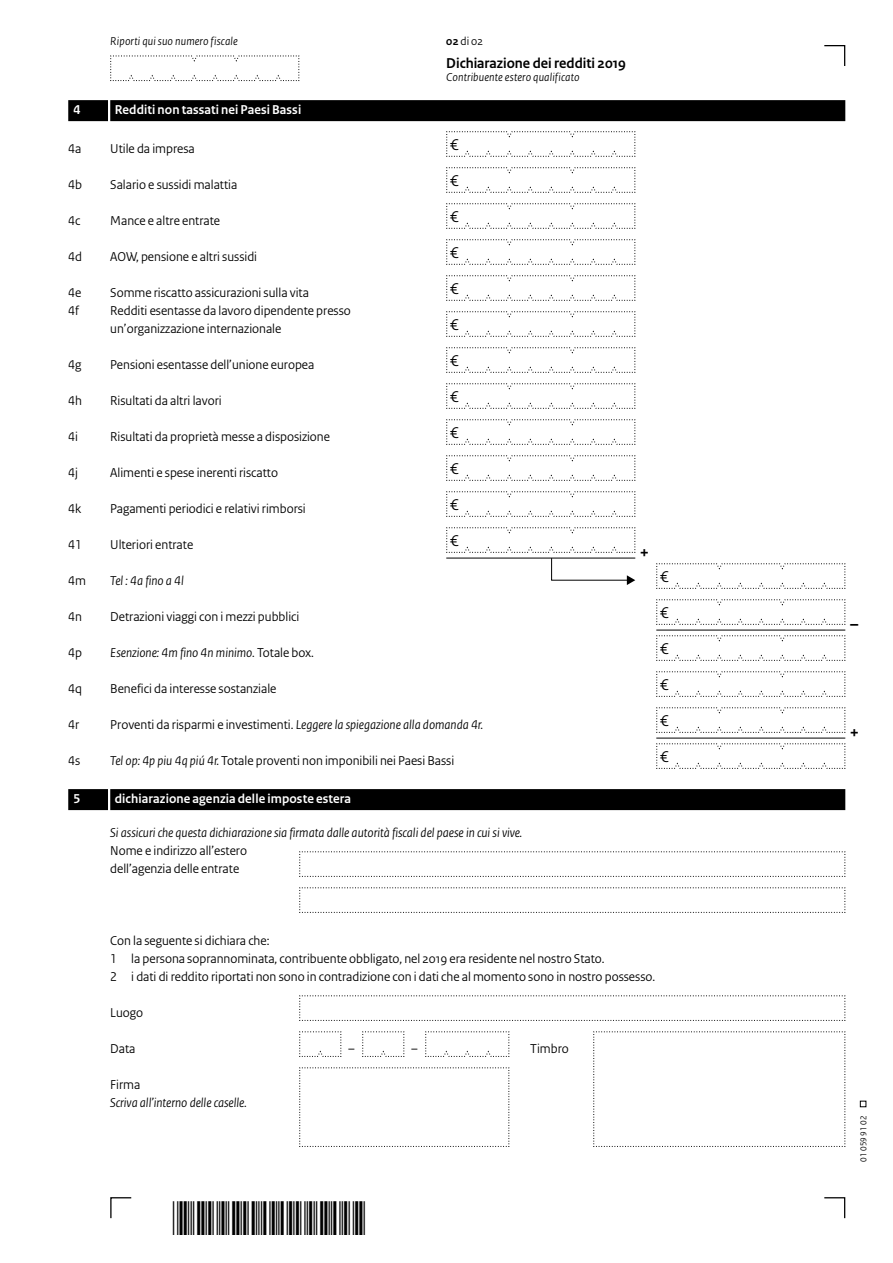
<style>
.page{position:relative;width:893px;height:1263px;background:#fff}
.page>*{position:absolute;margin:0;border:0;box-sizing:border-box;transform-origin:0 0}
.t1{font:700 18px "Rijksoverheid Sans Heading";color:#000}
.Veld{font:16.5px "Rijksoverheid Sans Heading";color:#000}
.Onderwerp{font:700 15px "Rijksoverheid Sans Heading";color:#000}
.Vraag_Nummer{font:13.5px "Rijksoverheid Sans Heading";color:#000}
.Vraag_12{font:13.5px "Rijksoverheid Sans Heading";color:#000}
.Vraag{font:italic 13.5px/18px "Rijksoverheid Sans Heading";color:#000}
.Vraag_Nummer-2{font:italic 13.5px "Rijksoverheid Sans Heading";color:#000}
.Vraag_Nummer_12{font:13.5px/18px "Rijksoverheid Sans Heading";color:#000}
.Vraag-2{font:13.5px "Rijksoverheid Sans Heading";color:#000}
.KOP_B_Nummer{font:700 13.5px "Rijksoverheid Sans Heading";letter-spacing:.01em;color:#fff}
.KOP_D_Nummer{font:700 13.5px "Rijksoverheid Sans Heading";letter-spacing:.01em;color:#fff}
.Paginanummer{font:italic 12px "Rijksoverheid Sans Heading";letter-spacing:.015em;color:#000}
.Paginanummer-2{font:12px "Rijksoverheid Sans Heading";color:#000}
.t2{font:9px "Rijksoverheid Sans Heading";color:#000}
.s1{font-weight:700}
.s2{font-style:normal}
.s3{font-style:italic}
</style>
<div class="page">
<svg style="left:824px;top:1197px;width:22px;height:22px"></svg>
<svg style="left:110px;top:1197px;width:22px;height:22px"></svg>
<svg style="left:860px;top:1101px;width:6px;height:6px"></svg>
<svg style="left:824px;top:45px;width:22px;height:21px"></svg>
<div style="left:110px;top:100px;width:735px;height:21px;background:#000"></div>
<div style="left:68px;top:100px;width:40px;height:21px;background:#000"></div>
<div style="left:110px;top:789px;width:735px;height:21px;background:#000"></div>
<div style="left:68px;top:789px;width:40px;height:21px;background:#000"></div>
<svg style="left:446px;top:131px;width:190px;height:26px"></svg>
<svg style="left:446px;top:167px;width:190px;height:26px"></svg>
<svg style="left:446px;top:203px;width:190px;height:26px"></svg>
<svg style="left:446px;top:239px;width:190px;height:26px"></svg>
<svg style="left:446px;top:275px;width:190px;height:26px"></svg>
<svg style="left:446px;top:311px;width:190px;height:26px"></svg>
<svg style="left:446px;top:347px;width:190px;height:26px"></svg>
<svg style="left:446px;top:383px;width:190px;height:26px"></svg>
<svg style="left:446px;top:419px;width:190px;height:26px"></svg>
<svg style="left:446px;top:455px;width:190px;height:26px"></svg>
<svg style="left:446px;top:491px;width:190px;height:26px"></svg>
<svg style="left:446px;top:527px;width:190px;height:58px"></svg>
<svg style="left:656px;top:563px;width:190px;height:26px"></svg>
<svg style="left:656px;top:599px;width:190px;height:26px"></svg>
<hr style="left:656px;top:630px;width:189px;height:1px;background:#000">
<svg style="left:656px;top:635px;width:190px;height:26px"></svg>
<svg style="left:656px;top:671px;width:190px;height:26px"></svg>
<svg style="left:656px;top:707px;width:190px;height:26px"></svg>
<hr style="left:656px;top:738px;width:189px;height:1px;background:#000">
<svg style="left:656px;top:743px;width:190px;height:26px"></svg>
<svg style="left:299px;top:851px;width:547px;height:26px"></svg>
<svg style="left:299px;top:887px;width:547px;height:26px"></svg>
<svg style="left:299px;top:995px;width:547px;height:26px"></svg>
<svg style="left:299px;top:1031px;width:43px;height:26px"></svg>
<svg style="left:362px;top:1031px;width:43px;height:26px"></svg>
<svg style="left:425px;top:1031px;width:85px;height:26px"></svg>
<svg style="left:299px;top:1067px;width:211px;height:80px"></svg>
<svg style="left:593px;top:1031px;width:253px;height:116px"></svg>
<svg style="left:110px;top:55px;width:190px;height:26px"></svg>
<p class="Paginanummer" style="left:110px;top:34px;width:129px">Riporti qui suo numero fiscale</p>
<p class="Paginanummer-2" style="left:446px;top:34px;width:38px"><span class="s1">02</span> di 02</p>
<p class="Onderwerp" style="left:446px;top:54px;width:181px">Dichiarazione dei redditi 2019</p>
<p class="Paginanummer" style="left:446px;top:70px;width:135px">Contribuente estero qualificato</p>
<p class="KOP_D_Nummer" style="left:74px;top:102px;width:8px">4</p>
<p class="KOP_D_Nummer" style="left:115px;top:102px;width:188px">Redditi non tassati nei Paesi Bassi</p>
<p class="Vraag_Nummer" style="left:68px;top:141px;width:15px">4a</p>
<p class="Vraag_Nummer" style="left:110px;top:141px;width:86px">Utile da impresa</p>
<p class="Vraag_Nummer" style="left:68px;top:177px;width:15px">4b</p>
<p class="Vraag_Nummer" style="left:110px;top:177px;width:129px">Salario e sussidi malattia</p>
<p class="Vraag_Nummer" style="left:68px;top:213px;width:14px">4c</p>
<p class="Vraag_Nummer" style="left:110px;top:213px;width:111px">Mance e altre entrate</p>
<p class="Vraag_Nummer" style="left:68px;top:249px;width:15px">4d</p>
<p class="Vraag_Nummer" style="left:110px;top:249px;width:148px">AOW, pensione e altri sussidi</p>
<p class="Vraag_Nummer" style="left:68px;top:285px;width:15px">4e</p>
<p class="Vraag_Nummer" style="left:110px;top:285px;width:200px">Somme riscatto assicurazioni sulla vita</p>
<p class="Vraag_Nummer_12" style="left:68px;top:302px;width:12px">4f</p>
<p class="Vraag_Nummer_12" style="left:110px;top:302px;width:242px">Redditi esentasse da lavoro dipendente presso un’organizzazione internazionale</p>
<p class="Vraag_Nummer" style="left:68px;top:357px;width:15px">4g</p>
<p class="Vraag_Nummer" style="left:110px;top:357px;width:206px">Pensioni esentasse dell’unione europea</p>
<p class="Vraag_Nummer" style="left:68px;top:393px;width:15px">4h</p>
<p class="Vraag_Nummer" style="left:110px;top:393px;width:113px">Risultati da altri lavori</p>
<p class="Vraag_Nummer" style="left:68px;top:429px;width:11px">4i</p>
<p class="Vraag_Nummer" style="left:110px;top:429px;width:221px">Risultati da proprietà messe a disposizione</p>
<p class="Vraag_Nummer" style="left:68px;top:465px;width:11px">4j</p>
<p class="Vraag_Nummer" style="left:110px;top:465px;width:169px">Alimenti e spese inerenti riscatto</p>
<p class="Vraag_Nummer" style="left:68px;top:501px;width:14px">4k</p>
<p class="Vraag_Nummer" style="left:110px;top:501px;width:197px">Pagamenti periodici e relativi rimborsi</p>
<p class="Vraag_Nummer" style="left:68px;top:537px;width:15px">41</p>
<p class="Vraag_Nummer" style="left:110px;top:537px;width:84px">Ulteriori entrate</p>
<p class="Vraag_Nummer" style="left:68px;top:573px;width:19px">4m</p>
<p class="Vraag_Nummer-2" style="left:110px;top:573px;width:75px">Tel : 4a fino a 4l</p>
<p class="Vraag_Nummer" style="left:68px;top:609px;width:15px">4n</p>
<p class="Vraag_Nummer" style="left:110px;top:609px;width:191px">Detrazioni viaggi con i mezzi pubblici</p>
<p class="Vraag_Nummer" style="left:68px;top:645px;width:15px">4p</p>
<p class="Vraag_Nummer-2" style="left:110px;top:645px;width:205px">Esenzione: 4m fino 4n minimo. <span class="s2">Totale box.</span></p>
<p class="Vraag_Nummer" style="left:68px;top:681px;width:15px">4q</p>
<p class="Vraag_Nummer" style="left:110px;top:681px;width:168px">Benefici da interesse sostanziale</p>
<p class="Vraag_Nummer" style="left:68px;top:717px;width:13px">4r</p>
<p class="Vraag_Nummer-2" style="left:110px;top:717px;width:374px"><span class="s2">Proventi da risparmi e investimenti.</span> Leggere la spiegazione alla domanda 4r.</p>
<p class="Vraag_Nummer" style="left:68px;top:753px;width:14px">4s</p>
<p class="Vraag_Nummer" style="left:110px;top:753px;width:346px"><span class="s3">Tel op: 4p piu 4q piú 4r.</span> Totale proventi non imponibili nei Paesi Bassi</p>
<p class="KOP_B_Nummer" style="left:74px;top:791px;width:8px">5</p>
<p class="KOP_B_Nummer" style="left:115px;top:791px;width:238px">dichiarazione agenzia delle imposte estera</p>
<p class="Vraag" style="left:110px;top:824px;width:413px">Si assicuri che questa dichiarazione sia firmata dalle autorità fiscali del paese in cui si vive.<br><span class="s2">Nome e indirizzo all’estero<br>dell’agenzia delle entrate</span></p>
<p class="Veld" style="left:450px;top:135px;width:10px">€</p>
<p class="Veld" style="left:450px;top:171px;width:10px">€</p>
<p class="Veld" style="left:450px;top:207px;width:10px">€</p>
<p class="Veld" style="left:450px;top:243px;width:10px">€</p>
<p class="Veld" style="left:450px;top:279px;width:10px">€</p>
<p class="Veld" style="left:450px;top:315px;width:10px">€</p>
<p class="Veld" style="left:450px;top:351px;width:10px">€</p>
<p class="Veld" style="left:450px;top:387px;width:10px">€</p>
<p class="Veld" style="left:450px;top:423px;width:10px">€</p>
<p class="Veld" style="left:450px;top:459px;width:10px">€</p>
<p class="Veld" style="left:450px;top:495px;width:10px">€</p>
<p class="Veld" style="left:450px;top:531px;width:10px">€</p>
<p class="t1" style="left:640px;top:542px;width:11px">+</p>
<p class="Veld" style="left:660px;top:567px;width:10px">€</p>
<p class="Veld" style="left:660px;top:603px;width:10px">€</p>
<p class="Veld" style="left:660px;top:639px;width:10px">€</p>
<p class="Veld" style="left:660px;top:675px;width:10px">€</p>
<p class="Veld" style="left:660px;top:711px;width:10px">€</p>
<p class="Veld" style="left:660px;top:747px;width:10px">€</p>
<p class="Vraag-2" style="left:110px;top:933px;width:161px">Con la seguente si dichiara che:</p>
<p class="Vraag_12" style="left:110px;top:951px;width:496px">1 la persona soprannominata, contribuente obbligato, nel 2019 era residente nel nostro Stato.</p>
<p class="Vraag_12" style="left:110px;top:969px;width:546px">2 i dati di reddito riportati non sono in contradizione con i dati che al momento sono in nostro possesso.</p>
<p class="Vraag-2" style="left:110px;top:1005px;width:34px">Luogo</p>
<p class="Vraag-2" style="left:110px;top:1041px;width:27px">Data</p>
<p class="Vraag-2" style="left:530px;top:1041px;width:40px">Timbro</p>
<p class="Vraag" style="left:110px;top:1076px;width:138px"><span class="s2">Firma<br></span>Scriva all’interno delle caselle.</p>
<p class="Vraag-2" style="left:348px;top:1041px;width:8px">–</p>
<p class="Vraag-2" style="left:411px;top:1041px;width:8px">–</p>
<p class="t1" style="left:850px;top:614px;width:10px">–</p>
<p class="t1" style="left:850px;top:722px;width:11px">+</p>
<p class="t2" style="left:858px;top:1161px;width:47px;rotate:-90deg">01 059 91 02</p>
</div>
